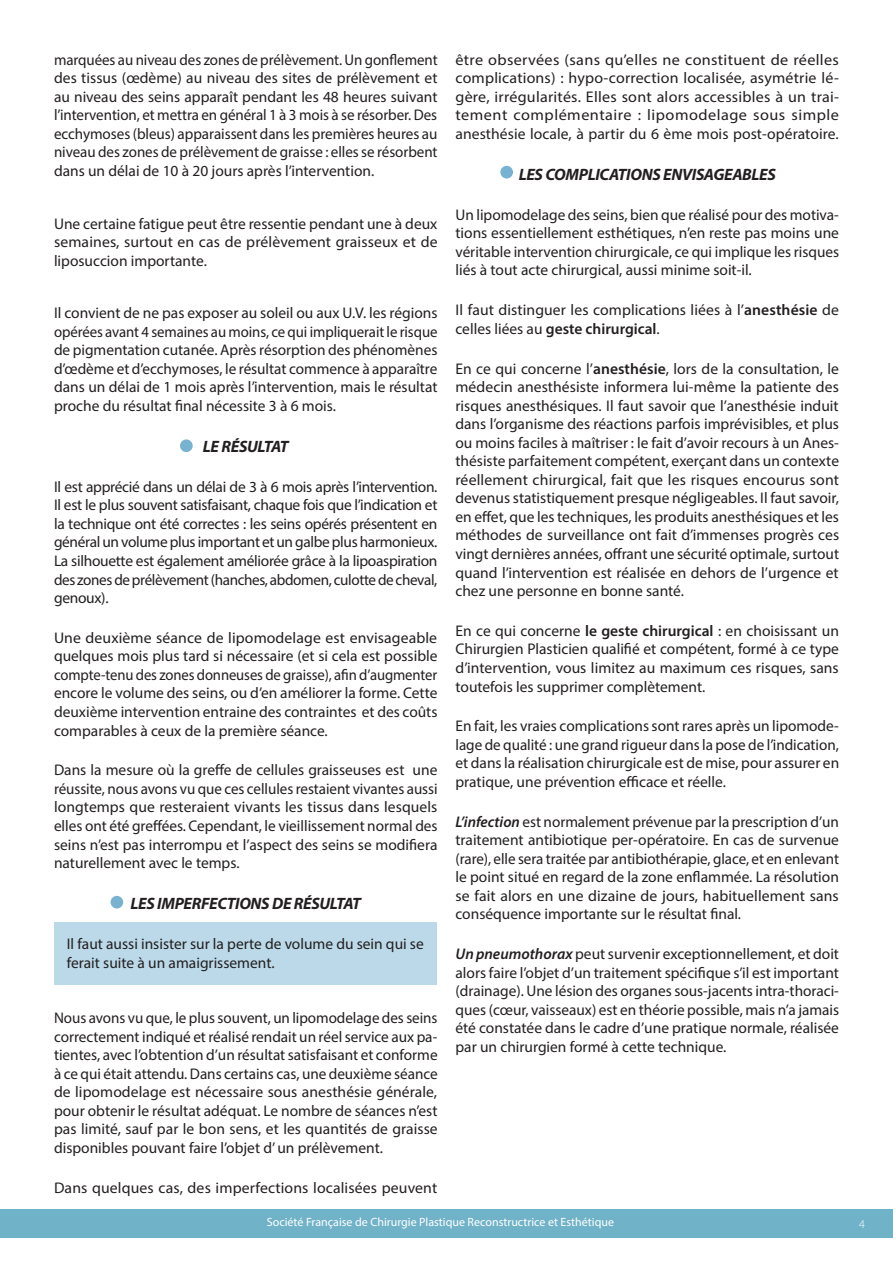
<style>
.page{position:relative;width:893px;height:1263px;background:#fff}
.page>*{position:absolute;margin:0;border:0;box-sizing:border-box;transform-origin:0 0}
.t1{font:italic 700 16.5px "Myriad Pro";letter-spacing:-.02em;color:#231f20}
.t2{font:15.45px/18.6px "Myriad Pro";color:#231f20;text-align:justify}
.t3{font:15.45px/18.6px "Myriad Pro";color:#231f20;text-align:justify;scale:1.05 1}
.t4{font:12px "Myriad Pro";color:#fff}
.t5{font:300 12px "Myriad Pro";color:#fff}
.s1{font-weight:600}
.s2{font-weight:600;font-style:italic}
</style>
<div class="page">
<div style="left:0;top:1209px;width:893px;height:28px;background:#70b2c8"></div>
<div style="left:54px;top:923px;width:383px;height:62px;background:#bbd9e8"></div>
<div style="left:180px;top:439px;width:13px;height:13px;background:#77b3d0;border-radius:50%"></div>
<div style="left:500px;top:166px;width:13px;height:13px;background:#77b3d0;border-radius:50%"></div>
<div style="left:111px;top:896px;width:12px;height:12px;background:#77b3d0;border-radius:50%"></div>
<p class="t2" style="left:54px;top:52px;width:385px">marquées au niveau des zones de prélèvement. Un gonflement des tissus (œdème) au niveau des sites de prélèvement et au niveau des seins apparaît pendant les 48 heures suivant l’intervention, et mettra en général 1 à 3 mois à se résorber. Des ecchymoses (bleus) apparaissent dans les premières heures au niveau des zones de prélèvement de graisse : elles se résorbent dans un délai de 10 à 20 jours après l’intervention.</p>
<p class="t2" style="left:54px;top:215px;width:385px">Une certaine fatigue peut être ressentie pendant une à deux semaines, surtout en cas de prélèvement graisseux et de liposuccion importante.</p>
<p class="t2" style="left:54px;top:305px;width:385px">Il convient de ne pas exposer au soleil ou aux U.V. les régions opérées avant 4 semaines au moins, ce qui impliquerait le risque de pigmentation cutanée. Après résorption des phénomènes d’œdème et d’ecchymoses, le résultat commence à apparaître dans un délai de 1 mois après l’intervention, mais le résultat proche du résultat final nécessite 3 à 6 mois.</p>
<p class="t1" style="left:203px;top:438px;width:87px">LE RÉSULTAT</p>
<p class="t2" style="left:54px;top:479px;width:385px">Il est apprécié dans un délai de 3 à 6 mois après l’intervention.<br>Il est le plus souvent satisfaisant, chaque fois que l’indication et la technique ont été correctes : les seins opérés présentent en général un volume plus important et un galbe plus harmonieux.<br>La silhouette est également améliorée grâce à la lipoaspiration des zones de prélèvement (hanches, abdomen, culotte de cheval, genoux).</p>
<p class="t2" style="left:54px;top:630px;width:385px">Une deuxième séance de lipomodelage est envisageable quelques mois plus tard si nécessaire (et si cela est possible compte-tenu des zones donneuses de graisse), afin d’augmenter encore le volume des seins, ou d’en améliorer la forme. Cette deuxième intervention entraine des contraintes et des coûts comparables à ceux de la première séance.</p>
<p class="t2" style="left:54px;top:762px;width:385px">Dans la mesure où la greffe de cellules graisseuses est une réussite, nous avons vu que ces cellules restaient vivantes aussi longtemps que resteraient vivants les tissus dans lesquels elles ont été greffées. Cependant, le vieillissement normal des seins n’est pas interrompu et l’aspect des seins se modifiera naturellement avec le temps.</p>
<p class="t1" style="left:131px;top:895px;width:232px">LES IMPERFECTIONS DE RÉSULTAT</p>
<p class="t2" style="left:67px;top:936px;width:359px">Il faut aussi insister sur la perte de volume du sein qui se ferait suite à un amaigrissement.</p>
<p class="t2" style="left:54px;top:1010px;width:385px">Nous avons vu que, le plus souvent, un lipomodelage des seins correctement indiqué et réalisé rendait un réel service aux pa&shy;tientes, avec l’obtention d’un résultat satisfaisant et conforme à ce qui était attendu. Dans certains cas, une deuxième séance de lipomodelage est nécessaire sous anesthésie générale, pour obtenir le résultat adéquat. Le nombre de séances n’est pas limité, sauf par le bon sens, et les quantités de graisse disponibles pouvant faire l’objet d’ un prélèvement.</p>
<p class="t2" style="left:54px;top:1179px;width:385px">Dans quelques cas, des imperfections localisées peuvent</p>
<p class="t3" style="left:455px;top:52px;width:367px">être observées (sans qu’elles ne constituent de réelles complications) : hypo-correction localisée, asymétrie lé&shy;gère, irrégularités. Elles sont alors accessibles à un trai&shy;tement complémentaire : lipomodelage sous simple anesthésie locale, à partir du 6 ème mois post-opératoire.</p>
<p class="t1" style="left:519px;top:166px;width:259px">LES COMPLICATIONS ENVISAGEABLES</p>
<p class="t2" style="left:455px;top:207px;width:385px">Un lipomodelage des seins, bien que réalisé pour des motiva&shy;tions essentiellement esthétiques, n’en reste pas moins une véritable intervention chirurgicale, ce qui implique les risques liés à tout acte chirurgical, aussi minime soit-il.</p>
<p class="t2" style="left:455px;top:302px;width:385px">Il faut distinguer les complications liées à l’<span class="s1">anesthésie</span> de celles liées au <span class="s1">geste chirurgical</span>.</p>
<p class="t2" style="left:455px;top:360px;width:385px">En ce qui concerne l’<span class="s1">anesthésie</span>, lors de la consultation, le médecin anesthésiste informera lui-même la patiente des risques anesthésiques. Il faut savoir que l’anesthésie induit dans l’organisme des réactions parfois imprévisibles, et plus ou moins faciles à maîtriser : le fait d’avoir recours à un Anes&shy;thésiste parfaitement compétent, exerçant dans un contexte réellement chirurgical, fait que les risques encourus sont devenus statistiquement presque négligeables. Il faut savoir, en effet, que les techniques, les produits anesthésiques et les méthodes de surveillance ont fait d’immenses progrès ces vingt dernières années, offrant une sécurité optimale, surtout quand l’intervention est réalisée en dehors de l’urgence et chez une personne en bonne santé.</p>
<p class="t2" style="left:455px;top:623px;width:385px">En ce qui concerne <span class="s1">le geste chirurgical</span> : en choisissant un Chirurgien Plasticien qualifié et compétent, formé à ce type d’intervention, vous limitez au maximum ces risques, sans toutefois les supprimer complètement.</p>
<p class="t2" style="left:455px;top:718px;width:385px">En fait, les vraies complications sont rares après un lipomode&shy;lage de qualité : une grand rigueur dans la pose de l’indication, et dans la réalisation chirurgicale est de mise, pour assurer en pratique, une prévention efficace et réelle.</p>
<p class="t2" style="left:455px;top:813px;width:385px"><span class="s2">L’infection</span> est normalement prévenue par la prescription d’un traitement antibiotique per-opératoire. En cas de survenue (rare), elle sera traitée par antibiothérapie, glace, et en enlevant le point situé en regard de la zone enflammée. La résolution se fait alors en une dizaine de jours, habituellement sans conséquence importante sur le résultat final.</p>
<p class="t2" style="left:455px;top:946px;width:385px"><span class="s2">Un pneumothorax</span> peut survenir exceptionnellement, et doit alors faire l’objet d’un traitement spécifique s’il est important (drainage). Une lésion des organes sous-jacents intra-thoraci&shy;ques (cœur, vaisseaux) est en théorie possible, mais n’a jamais été constatée dans le cadre d’une pratique normale, réalisée par un chirurgien formé à cette technique.</p>
<p class="t4" style="left:267px;top:1218px;width:349px">Société Française de Chirurgie Plastique Reconstructrice et Esthétique</p>
<p class="t5" style="left:859px;top:1219px;width:7px">4</p>
</div>
